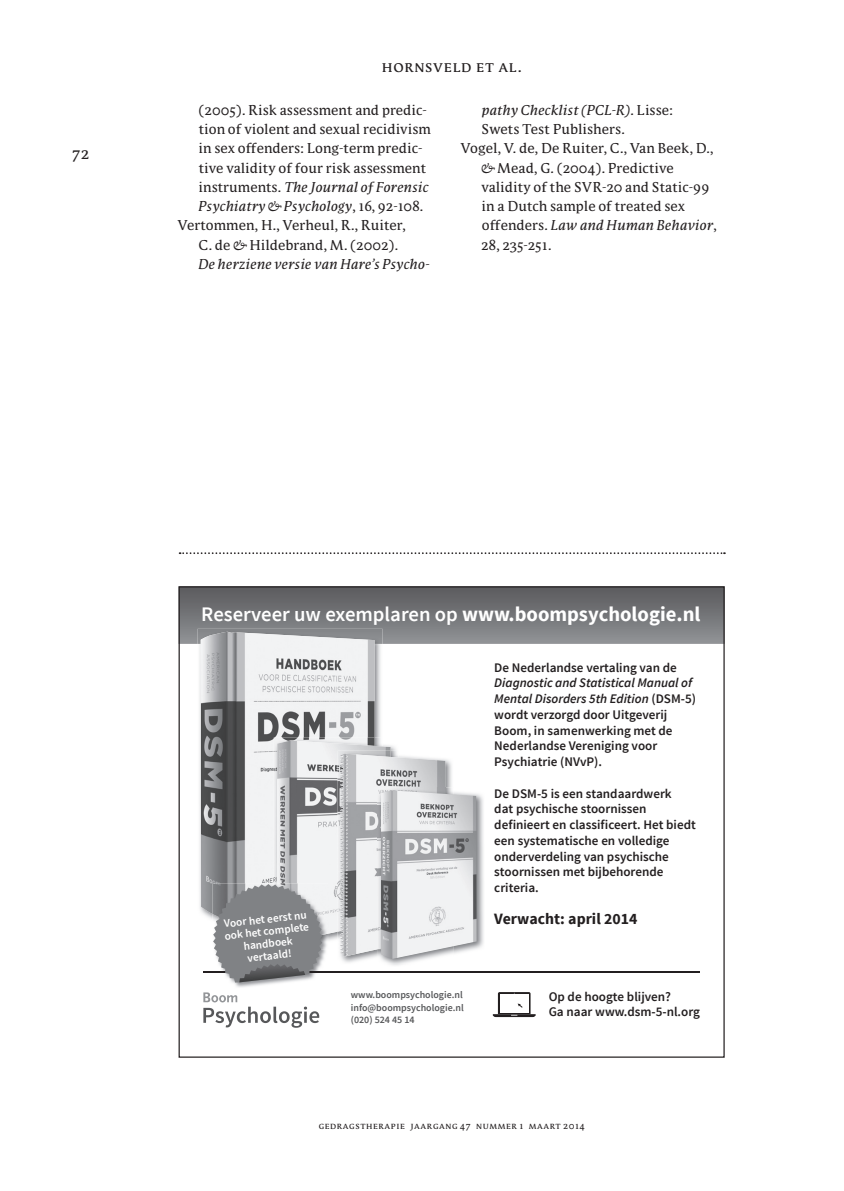
<style>
.page{position:relative;width:844px;height:1191px;background:#fff}
.page>*{position:absolute;margin:0;border:0;box-sizing:border-box;transform-origin:0 0}
.t1{font:600 20.65px "Source Sans Pro";color:#fff}
.t2{font:700 15.75px "Source Sans Pro";color:#231f20}
.t3{font:14.88px "Parable OT";letter-spacing:.04em;color:#231f20}
.t4{font:600 13.12px/15.8px "Source Sans Pro";color:#231f20}
.t5{font:13.12px "Parable OT";color:#231f20}
.t6{font:italic 13.12px "Parable OT";color:#231f20}
.t7{font:600 11.38px/12.2px "Source Sans Pro";color:#fff;text-align:center}
.t8{font:600 9.97px/12.2px "Source Sans Pro";color:#57585a;text-align:justify}
.t9{font:8.75px "Parable OT";letter-spacing:.065em;color:#231f20}
.s1{font-style:normal}
.s2{font-style:italic}
.s3{font-weight:700}
</style>
<div class="page">
<svg style="left:180px;top:588px;width:542px;height:56px;background:#737578"></svg>
<svg style="left:203px;top:992px;width:116px;height:35px"></svg>
<hr style="left:203px;top:971px;width:496px;height:1px;background:#231f20">
<img style="left:197px;top:629px;width:185px;height:290px">
<img style="left:201px;top:632px;width:173px;height:282px">
<svg style="left:374px;top:737px;width:8px;height:3px"></svg>
<img style="left:274px;top:737px;width:100px;height:49px">
<img style="left:274px;top:786px;width:3px;height:98px">
<img style="left:277px;top:740px;width:113px;height:193px">
<img style="left:340px;top:756px;width:112px;height:207px">
<img style="left:337px;top:750px;width:61px;height:199px">
<img style="left:337px;top:750px;width:6px;height:181px">
<img style="left:340px;top:753px;width:3px;height:50px">
<img style="left:390px;top:794px;width:94px;height:171px">
<img style="left:378px;top:787px;width:75px;height:177px">
<img style="left:378px;top:787px;width:67px;height:162px">
<img style="left:381px;top:790px;width:95px;height:169px">
<svg style="left:492px;top:992px;width:43px;height:25px"></svg>
<img style="left:212px;top:949px;width:116px;height:38px">
<img style="left:212px;top:883px;width:62px;height:36px">
<img style="left:322px;top:941px;width:5px;height:8px">
<img style="left:277px;top:883px;width:51px;height:58px">
<svg style="left:213px;top:884px;width:109px;height:98px;background:#8b8d8f"></svg>
<svg style="left:179px;top:552px;width:545px;height:2px"></svg>
<p class="t3" style="left:72px;top:144px;width:19px">72</p>
<p class="t3" style="left:382px;top:56px;width:141px">hornsveld et al.</p>
<p class="t5" style="left:198px;top:101px;width:230px">(2005). Risk assessment and predic-</p>
<p class="t5" style="left:199px;top:120px;width:233px">tion of violent and sexual recidivism</p>
<p class="t5" style="left:198px;top:140px;width:225px">in sex offenders: Long-term predic-</p>
<p class="t5" style="left:199px;top:159px;width:229px">tive validity of four risk assessment</p>
<p class="t6" style="left:198px;top:178px;width:232px"><span class="s1">instruments.</span> The Journal of Forensic</p>
<p class="t6" style="left:198px;top:197px;width:226px">Psychiatry &amp; Psychology<span class="s1">, 16, 92-108.</span></p>
<p class="t5" style="left:177px;top:217px;width:230px">Vertommen, H., Verheul, R., Ruiter,</p>
<p class="t5" style="left:198px;top:236px;width:201px">C. de <span class="s2">&amp;</span> Hildebrand, M. (2002).</p>
<p class="t6" style="left:198px;top:255px;width:232px">De herziene versie van Hare’s Psycho-</p>
<p class="t6" style="left:481px;top:101px;width:193px">pathy Checklist (PCL-R)<span class="s1">. Lisse:</span></p>
<p class="t5" style="left:481px;top:120px;width:145px">Swets Test Publishers.</p>
<p class="t5" style="left:460px;top:140px;width:254px">Vogel, V. de, De Ruiter, C., Van Beek, D.,</p>
<p class="t5" style="left:481px;top:159px;width:194px"><span class="s2">&amp;</span> Mead, G. (2004). Predictive</p>
<p class="t5" style="left:481px;top:178px;width:229px">validity of the SVR-20 and Static-99</p>
<p class="t5" style="left:481px;top:197px;width:205px">in a Dutch sample of treated sex</p>
<p class="t6" style="left:482px;top:217px;width:236px"><span class="s1">offenders.</span> Law and Human Behavior<span class="s1">,</span></p>
<p class="t5" style="left:481px;top:236px;width:72px">28, 235-251.</p>
<h1 class="t1" style="left:201px;top:601px;width:500px">Reserveer uw exemplaren op <span class="s3">www.boompsychologie.nl</span></h1>
<p class="t4" style="left:494px;top:659px;width:184px">De Nederlandse vertaling van de</p>
<p class="t4" style="left:494px;top:675px;width:203px"><span class="s2">Diagnostic and Statistical Manual of<br>Mental Disorders 5th Edition</span> (DSM-5) wordt verzorgd door Uitgeverij<br>Boom, in samenwerking met de<br>Nederlandse Vereniging voor<br>Psychiatrie (NVvP).</p>
<p class="t4" style="left:494px;top:785px;width:203px">De DSM-5 is een standaardwerk<br>dat psychische stoornissen definieert en classificeert. Het biedt een systematische en volledige onderverdeling van psychische stoornissen met bijbehorende criteria.</p>
<p class="t2" style="left:494px;top:908px;width:144px">Verwacht: april 2014</p>
<p class="t7" style="left:223px;top:917px;width:86px;rotate:-6deg">Voor het eerst nu ook het complete handboek vertaald!</p>
<p class="t8" style="left:351px;top:989px;width:114px">www.boompsychologie.nl info@boompsychologie.nl (020) 524 45 14</p>
<p class="t4" style="left:548px;top:988px;width:153px">Op de hoogte blijven?<br>Ga naar www.dsm-5-nl.org</p>
<p class="t9" style="left:318px;top:1119px;width:267px">gedragstherapie jaargang 47 nummer 1 maart 2014</p>
</div>
